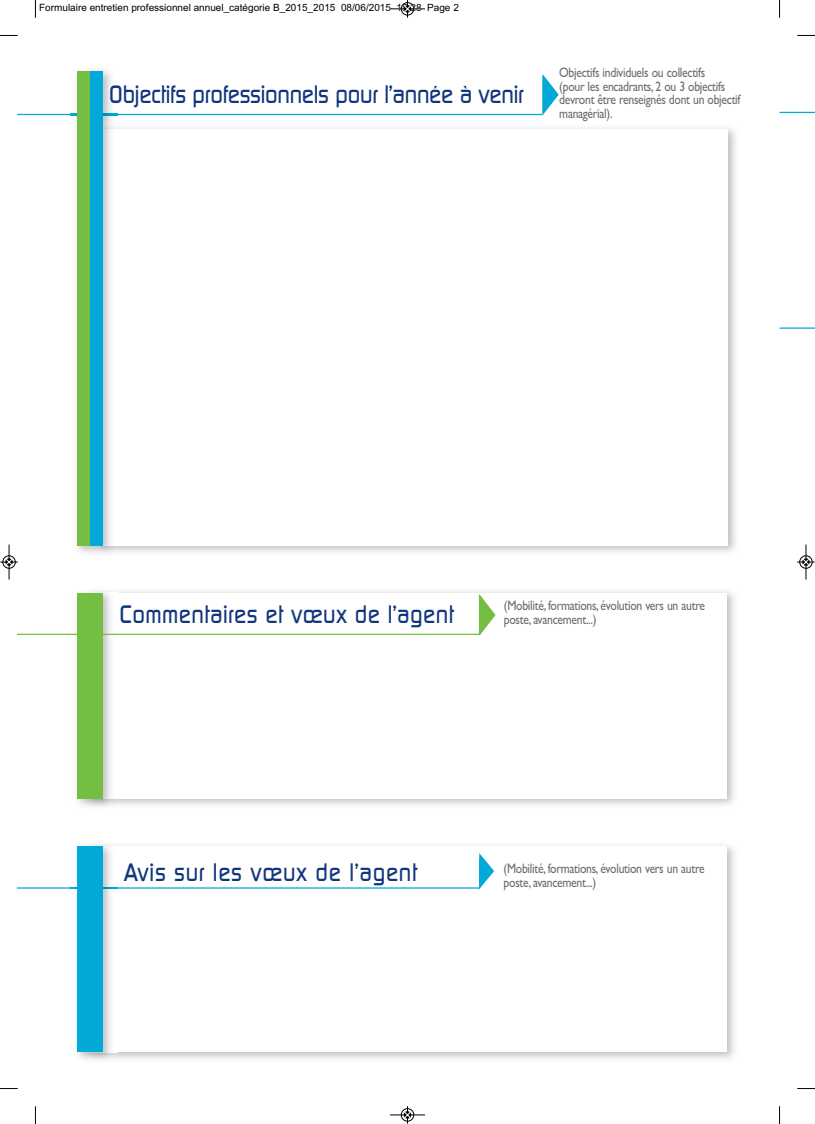
<style>
.page{position:relative;width:815px;height:1124px;background:#fff}
.page>*{position:absolute;margin:0;border:0;box-sizing:border-box;transform-origin:0 0}
.t1{font:25px "Modaerne";letter-spacing:.02em;color:#11367e;scale:.9 1}
.t2{font:25px "Modaerne";letter-spacing:-.015em;color:#11367e;scale:.9 1}
.t3{font:13.75px/13.8px "Gill Sans";letter-spacing:-.025em;color:#6c6d70;scale:.85 1}
.t4{font:10px "Arial";color:#000}
</style>
<div class="page">
<img style="left:77px;top:591px;width:658px;height:214px">
<div style="left:89px;top:592px;width:638px;height:206px;background:#fff"></div>
<hr style="left:780px;top:327px;width:35px;height:2px;background:#00a9d8">
<hr style="left:17px;top:114px;width:526px;height:1px;background:#00a9d8">
<hr style="left:779px;top:112px;width:36px;height:1px;background:#00a9d8">
<svg style="left:542px;top:74px;width:17px;height:41px"></svg>
<img style="left:70px;top:845px;width:665px;height:214px">
<div style="left:89px;top:846px;width:638px;height:205px;background:#fff"></div>
<img style="left:81px;top:590px;width:37px;height:217px">
<img style="left:103px;top:592px;width:15px;height:206px">
<div style="left:77px;top:592px;width:26px;height:206px;background:#74bf43"></div>
<hr style="left:17px;top:887px;width:463px;height:1px;background:#00a9d8">
<svg style="left:480px;top:595px;width:15px;height:40px"></svg>
<svg style="left:479px;top:853px;width:15px;height:36px"></svg>
<img style="left:81px;top:844px;width:37px;height:216px">
<img style="left:103px;top:887px;width:15px;height:1px">
<div style="left:77px;top:846px;width:26px;height:205px;background:#00a9d8"></div>
<hr style="left:479px;top:595px;width:1px;height:40px;background:#74bf43">
<hr style="left:17px;top:633px;width:462px;height:2px;background:#74bf43">
<img style="left:70px;top:70px;width:48px;height:483px">
<img style="left:92px;top:122px;width:26px;height:434px">
<img style="left:103px;top:129px;width:15px;height:416px">
<img style="left:110px;top:85px;width:8px;height:19px">
<img style="left:70px;top:114px;width:48px;height:1px">
<div style="left:77px;top:71px;width:13px;height:474px;background:#74bf43"></div>
<div style="left:90px;top:71px;width:13px;height:474px;background:#00a9d8"></div>
<svg style="left:35px;top:0;width:1px;height:18px"></svg>
<svg style="left:0;top:35px;width:18px;height:1px"></svg>
<svg style="left:779px;top:0;width:1px;height:18px"></svg>
<svg style="left:797px;top:35px;width:18px;height:1px"></svg>
<svg style="left:35px;top:1106px;width:1px;height:17px"></svg>
<svg style="left:0;top:1088px;width:18px;height:1px"></svg>
<svg style="left:779px;top:1106px;width:1px;height:17px"></svg>
<svg style="left:797px;top:1088px;width:18px;height:1px"></svg>
<div style="left:401px;top:2px;width:13px;height:14px;border:1px solid #fff;border-radius:50%"></div>
<hr style="left:390px;top:9px;width:35px;height:1px;background:#000">
<div style="left:401px;top:2px;width:13px;height:13px;border:1px solid #000;border-radius:50%"></div>
<svg style="left:404px;top:0;width:7px;height:18px"></svg>
<hr style="left:390px;top:1114px;width:35px;height:1px;background:#000">
<div style="left:401px;top:1108px;width:13px;height:13px;border:1px solid #000;border-radius:50%"></div>
<svg style="left:404px;top:1106px;width:7px;height:17px"></svg>
<div style="left:2px;top:555px;width:14px;height:13px;border:1px solid #fff;border-radius:50%"></div>
<hr style="left:9px;top:544px;width:1px;height:35px;background:#000">
<div style="left:3px;top:555px;width:12px;height:13px;border:1px solid #000;border-radius:50%"></div>
<svg style="left:0;top:558px;width:18px;height:7px"></svg>
<div style="left:799px;top:555px;width:14px;height:13px;border:1px solid #fff;border-radius:50%"></div>
<hr style="left:806px;top:544px;width:1px;height:35px;background:#000">
<div style="left:800px;top:555px;width:12px;height:13px;border:1px solid #000;border-radius:50%"></div>
<svg style="left:797px;top:558px;width:18px;height:7px"></svg>
<p class="t4" style="left:39px;top:2px;width:421px">Formulaire entretien professionnel annuel_catégorie B_2015_2015 08/06/2015 15:28 Page 2</p>
<h1 class="t2" style="left:109px;top:81px;width:462px">Objectifs professionnels pour l’année à venir</h1>
<p class="t3" style="left:559px;top:65px;width:215px">Objectifs individuels ou collectifs<br>(pour les encadrants, 2 ou 3 objectifs devront être renseignés dont un objectif managérial).</p>
<h1 class="t1" style="left:120px;top:600px;width:373px">Commentaires et vœux de l’agent</h1>
<p class="t3" style="left:504px;top:598px;width:238px">(Mobilité, formations, évolution vers un autre poste, avancement...)</p>
<h1 class="t1" style="left:124px;top:858px;width:327px">Avis sur les vœux de l’agent</h1>
<p class="t3" style="left:504px;top:861px;width:238px">(Mobilité, formations, évolution vers un autre poste, avancement...)</p>
</div>
